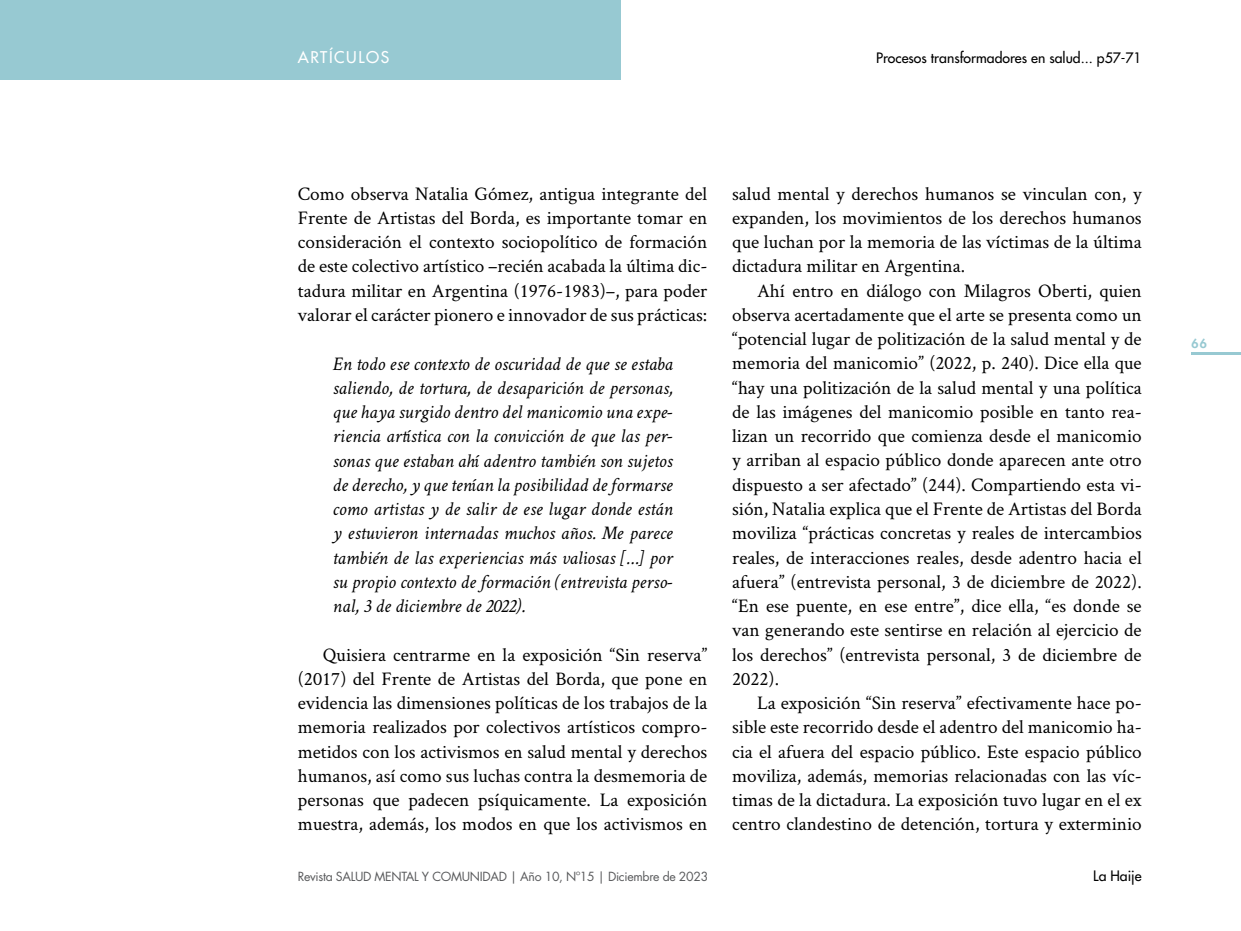
<style>
.page{position:relative;width:1241px;height:931px;background:#fff}
.page>*{position:absolute;margin:0;border:0;box-sizing:border-box;transform-origin:0 0}
.t1{font:19.25px/24.2px "Crimson Text";color:#000;text-align:justify}
.t2{font:italic 19.25px/24.2px "Crimson Text";color:#000;text-align:justify}
.t3{font:500 15.75px "Futura Std";letter-spacing:.1em;color:#fff}
.t4{font:500 14px "Futura Std";color:#000}
.t5{font:12.25px "Futura Std";letter-spacing:-.025em;color:#58595b}
.t6{font:800 12.25px "Futura Std";color:#97c9d2}
</style>
<div class="page">
<div style="left:0;top:0;width:620px;height:79px;background:#97c9d2"></div>
<hr style="left:1191px;top:352px;width:49px;height:2px;background:#97c9d2">
<p class="t3" style="left:298px;top:47px;width:93px">ARTÍCULOS</p>
<p class="t4" style="left:876px;top:49px;width:267px">Procesos transformadores en salud... p57-71</p>
<p class="t1" style="left:298px;top:181px;width:411px">Como observa Natalia Gómez, antigua integrante del Frente de Artistas del Borda, es importante tomar en consideración el contexto sociopolítico de formación de este colectivo artístico –recién acabada la última dic&shy;tadura militar en Argentina (1976-1983)–, para poder valorar el carácter pionero e innovador de sus prácticas:</p>
<p class="t2" style="left:332px;top:351px;width:341px">En todo ese contexto de oscuridad de que se estaba saliendo, de tortura, de desaparición de personas, que haya surgido dentro del manicomio una expe&shy;riencia artística con la convicción de que las per&shy;sonas que estaban ahí adentro también son sujetos de derecho, y que tenían la posibilidad de formarse como artistas y de salir de ese lugar donde están y estuvieron internadas muchos años. Me parece también de las experiencias más valiosas […] por su propio contexto de formación (entrevista perso&shy;nal, 3 de diciembre de 2022).</p>
<p class="t1" style="left:298px;top:641px;width:411px;text-indent:25px">Quisiera centrarme en la exposición “Sin reserva” (2017) del Frente de Artistas del Borda, que pone en evidencia las dimensiones políticas de los trabajos de la memoria realizados por colectivos artísticos compro&shy;metidos con los activismos en salud mental y derechos humanos, así como sus luchas contra la desmemoria de personas que padecen psíquicamente. La exposición muestra, además, los modos en que los activismos en</p>
<p class="t5" style="left:298px;top:868px;width:412px">Revista SALUD MENTAL Y COMUNIDAD | Año 10, Nº15 | Diciembre de 2023</p>
<p class="t1" style="left:732px;top:181px;width:411px">salud mental y derechos humanos se vinculan con, y</p>
<p class="t1" style="left:732px;top:205px;width:411px">expanden, los movimientos de los derechos humanos</p>
<p class="t1" style="left:732px;top:229px;width:411px">que luchan por la memoria de las víctimas de la última</p>
<p class="t1" style="left:732px;top:253px;width:234px">dictadura militar en Argentina.</p>
<p class="t1" style="left:757px;top:277px;width:386px">Ahí entro en diálogo con Milagros Oberti, quien</p>
<p class="t1" style="left:732px;top:302px;width:411px">observa acertadamente que el arte se presenta como un</p>
<p class="t1" style="left:732px;top:326px;width:411px">“potencial lugar de politización de la salud mental y de</p>
<p class="t1" style="left:732px;top:350px;width:411px">memoria del manicomio” (2022, p. 240). Dice ella que</p>
<p class="t1" style="left:732px;top:374px;width:411px">“hay una politización de la salud mental y una política</p>
<p class="t1" style="left:732px;top:399px;width:411px">de las imágenes del manicomio posible en tanto rea-</p>
<p class="t1" style="left:732px;top:423px;width:411px">lizan un recorrido que comienza desde el manicomio</p>
<p class="t1" style="left:732px;top:447px;width:411px">y arriban al espacio público donde aparecen ante otro</p>
<p class="t1" style="left:732px;top:471px;width:411px">dispuesto a ser afectado” (244). Compartiendo esta vi-</p>
<p class="t1" style="left:732px;top:496px;width:411px">sión, Natalia explica que el Frente de Artistas del Borda</p>
<p class="t1" style="left:732px;top:520px;width:411px">moviliza “prácticas concretas y reales de intercambios</p>
<p class="t1" style="left:732px;top:544px;width:411px">reales, de interacciones reales, desde adentro hacia el</p>
<p class="t1" style="left:732px;top:568px;width:411px">afuera” (entrevista personal, 3 de diciembre de 2022).</p>
<p class="t1" style="left:732px;top:593px;width:411px">“En ese puente, en ese entre”, dice ella, “es donde se</p>
<p class="t1" style="left:732px;top:617px;width:411px">van generando este sentirse en relación al ejercicio de</p>
<p class="t1" style="left:732px;top:641px;width:411px">los derechos” (entrevista personal, 3 de diciembre de</p>
<p class="t1" style="left:732px;top:665px;width:48px">2022).</p>
<p class="t1" style="left:757px;top:689px;width:386px">La exposición “Sin reserva” efectivamente hace po-</p>
<p class="t1" style="left:732px;top:714px;width:411px">sible este recorrido desde el adentro del manicomio ha-</p>
<p class="t1" style="left:732px;top:738px;width:411px">cia el afuera del espacio público. Este espacio público</p>
<p class="t1" style="left:732px;top:762px;width:411px">moviliza, además, memorias relacionadas con las víc-</p>
<p class="t1" style="left:732px;top:786px;width:411px">timas de la dictadura. La exposición tuvo lugar en el ex</p>
<p class="t1" style="left:732px;top:811px;width:411px">centro clandestino de detención, tortura y exterminio</p>
<p class="t4" style="left:1093px;top:867px;width:50px">La Haije</p>
<p class="t6" style="left:1191px;top:336px;width:17px">66</p>
</div>
